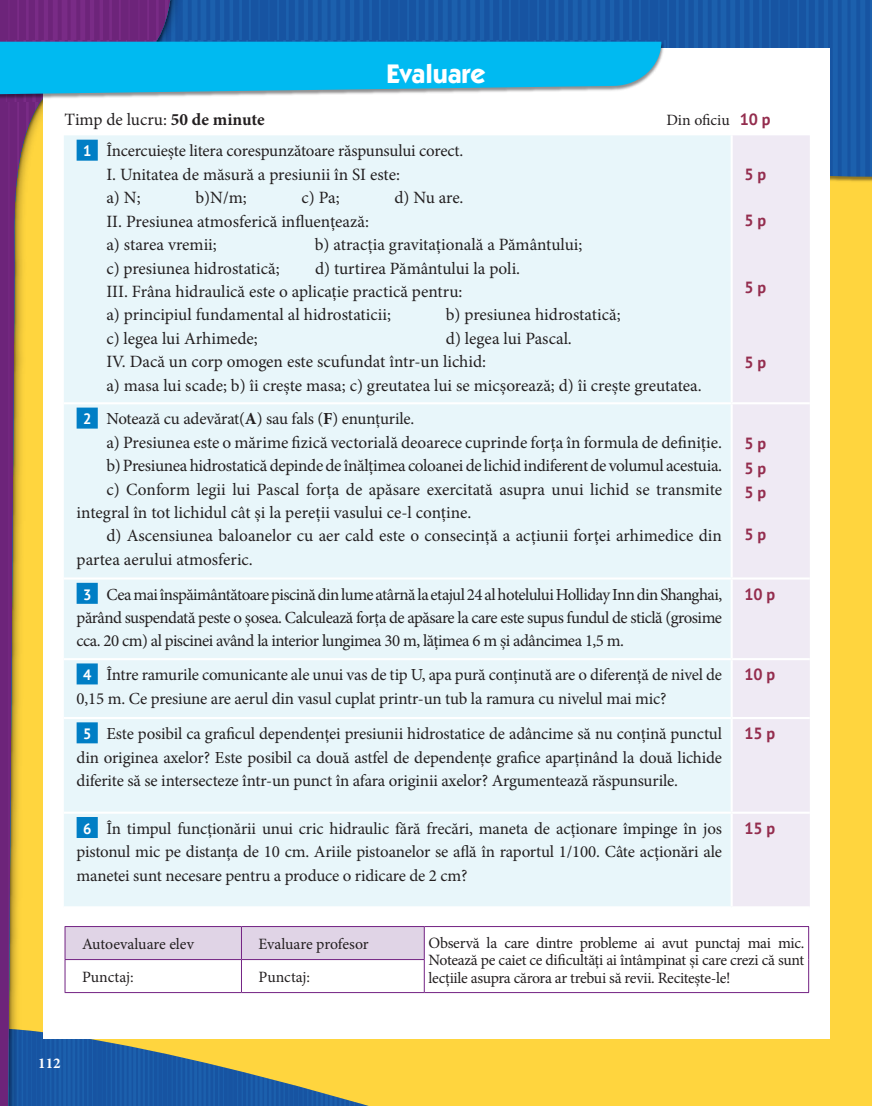
<style>
.page{position:relative;width:872px;height:1106px;background:#fff}
.page>*{position:absolute;margin:0;border:0;box-sizing:border-box;transform-origin:0 0}
.t1{font:27px "ITC Kabel Std Bold RO";color:#fff}
.t2{font:17.25px/23.4px "Minion Pro";color:#231f20}
.t3{font:17.25px "Minion Pro";letter-spacing:-.02em;color:#231f20}
.t4{font:16.95px/23.4px "Minion Pro";letter-spacing:-.015em;color:#231f20;text-align:justify}
.t5{font:700 16.2px/24.5px "PT Sans";letter-spacing:-.01em;color:#942d4e;text-align:justify}
.t6{font:15.75px/17.2px "Minion Pro";letter-spacing:-.02em;color:#231f20}
.t7{font:15.75px "Minion Pro";color:#231f20}
.t8{font:700 15px "Minion Pro";color:#fff}
.s1{font-weight:700}
.s2{font-family:"PT Sans";font-weight:700;font-size:16.2px;color:#942d4e}
.s3{font-family:"PT Sans";font-weight:700;font-size:15px;color:#fff}
</style>
<div class="page">
<img style="left:177px;top:0;width:695px;height:1106px">
<svg style="left:0;top:0;width:173px;height:1106px"></svg>
<div style="left:44px;top:49px;width:786px;height:990px;background:#fff"></div>
<img style="left:0;top:41px;width:665px;height:61px">
<svg style="left:0;top:42px;width:661px;height:52px"></svg>
<div style="left:64px;top:135px;width:666px;height:771px;background:#e8f6fa"></div>
<div style="left:733px;top:135px;width:77px;height:771px;background:#efeaf4"></div>
<hr style="left:64px;top:402px;width:667px;height:2px;background:#fff">
<hr style="left:731px;top:402px;width:79px;height:2px;background:#fff">
<hr style="left:64px;top:577px;width:667px;height:2px;background:#fff">
<hr style="left:731px;top:577px;width:79px;height:2px;background:#fff">
<hr style="left:64px;top:658px;width:667px;height:2px;background:#fff">
<hr style="left:731px;top:658px;width:79px;height:2px;background:#fff">
<hr style="left:64px;top:717px;width:667px;height:2px;background:#fff">
<hr style="left:731px;top:717px;width:79px;height:2px;background:#fff">
<hr style="left:64px;top:811px;width:667px;height:2px;background:#fff">
<hr style="left:731px;top:811px;width:79px;height:2px;background:#fff">
<div style="left:87px;top:140px;width:633px;height:21px;background:#e8f6fa"></div>
<div style="left:87px;top:407px;width:633px;height:21px;background:#e8f6fa"></div>
<div style="left:87px;top:583px;width:633px;height:21px;background:#e8f6fa"></div>
<div style="left:87px;top:663px;width:633px;height:21px;background:#e8f6fa"></div>
<div style="left:87px;top:722px;width:633px;height:21px;background:#e8f6fa"></div>
<div style="left:87px;top:817px;width:633px;height:21px;background:#e8f6fa"></div>
<div style="left:66px;top:927px;width:358px;height:32px;background:#e0d4e6"></div>
<hr style="left:65px;top:926px;width:176px;height:1px;background:#732283">
<hr style="left:65px;top:927px;width:1px;height:32px;background:#732283">
<hr style="left:241px;top:926px;width:183px;height:1px;background:#732283">
<hr style="left:241px;top:927px;width:1px;height:32px;background:#732283">
<hr style="left:424px;top:926px;width:385px;height:1px;background:#732283">
<hr style="left:424px;top:927px;width:1px;height:32px;background:#732283">
<hr style="left:808px;top:927px;width:1px;height:32px;background:#732283">
<hr style="left:808px;top:959px;width:1px;height:33px;background:#732283">
<hr style="left:424px;top:992px;width:385px;height:1px;background:#732283">
<hr style="left:65px;top:959px;width:176px;height:1px;background:#732283">
<hr style="left:65px;top:960px;width:1px;height:32px;background:#732283">
<hr style="left:241px;top:959px;width:183px;height:1px;background:#732283">
<hr style="left:241px;top:960px;width:1px;height:32px;background:#732283">
<hr style="left:424px;top:960px;width:1px;height:32px;background:#732283">
<hr style="left:65px;top:992px;width:176px;height:1px;background:#732283">
<hr style="left:241px;top:992px;width:183px;height:1px;background:#732283">
<h1 class="t1" style="left:386px;top:58px;width:101px">Evaluare</h1>
<p class="t2" style="left:65px;top:108px;width:202px">Timp de lucru: <span class="s1">50 de minute</span></p>
<p class="t6" style="left:666px;top:111px;width:106px">Din oficiu <span class="s2">10 p</span></p>
<p class="t4" style="left:83px;top:139px;width:380px"><span class="s3">1</span> Încercuiește litera corespunzătoare răspunsului corect.</p>
<p class="t2" style="left:106px;top:163px;width:295px">I. Unitatea de măsură a presiunii în SI este: a) N;</p>
<p class="t5" style="left:744px;top:162px;width:23px">5 p</p>
<p class="t5" style="left:744px;top:207px;width:23px">5 p</p>
<p class="t2" style="left:195px;top:186px;width:53px">b)N/m;</p>
<p class="t2" style="left:302px;top:186px;width:40px">c) Pa;</p>
<p class="t2" style="left:394px;top:186px;width:69px">d) Nu are.</p>
<p class="t2" style="left:106px;top:209px;width:264px">II. Presiunea atmosferică influențează: a) starea vremii;</p>
<p class="t2" style="left:315px;top:233px;width:269px">b) atracția gravitațională a Pământului;</p>
<p class="t2" style="left:106px;top:256px;width:175px">c) presiunea hidrostatică;</p>
<p class="t2" style="left:106px;top:256px;width:413px;text-indent:209px">d) turtirea Pământului la poli.<br>III. Frâna hidraulică este o aplicație practică pentru:<br>a) principiul fundamental al hidrostaticii;</p>
<p class="t2" style="left:446px;top:303px;width:176px">b) presiunea hidrostatică;</p>
<p class="t2" style="left:106px;top:326px;width:153px">c) legea lui Arhimede;</p>
<p class="t2" style="left:106px;top:326px;width:595px;text-indent:339px">d) legea lui Pascal.<br>IV. Dacă un corp omogen este scufundat într-un lichid:<br>a) masa lui scade; b) îi crește masa; c) greutatea lui se micșorează; d) îi crește greutatea.</p>
<p class="t4" style="left:83px;top:407px;width:331px"><span class="s3">2</span> Notează cu adevărat(<span class="s1">A</span>) sau fals (<span class="s1">F</span>) enunțurile.</p>
<p class="t2" style="left:106px;top:430px;width:615px">a) Presiunea este o mărime fizică vectorială deoarece cuprinde forța în formula de definiție.</p>
<p class="t3" style="left:106px;top:454px;width:615px">b) Presiunea hidrostatică depinde de înălțimea coloanei de lichid indiferent de volumul acestuia.</p>
<p class="t2" style="left:106px;top:477px;width:617px">c) Conform legii lui Pascal forța de apăsare exercitată asupra unui lichid se transmite</p>
<p class="t2" style="left:77px;top:501px;width:394px">integral în tot lichidul cât și la pereții vasului ce-l conține.</p>
<p class="t2" style="left:106px;top:524px;width:617px">d) Ascensiunea baloanelor cu aer cald este o consecință a acțiunii forței arhimedice din</p>
<p class="t2" style="left:77px;top:547px;width:176px">partea aerului atmosferic.</p>
<p class="t5" style="left:744px;top:275px;width:23px">5 p</p>
<p class="t5" style="left:744px;top:350px;width:23px">5 p</p>
<p class="t5" style="left:744px;top:431px;width:23px">5 p 5 p 5 p</p>
<p class="t5" style="left:744px;top:521px;width:23px">5 p</p>
<p class="t4" style="left:77px;top:582px;width:647px;text-indent:7px"><span class="s3">3</span> Cea mai înspăimântătoare piscină din lume atârnă la etajul 24 al hotelului Holliday Inn din Shanghai, părând suspendată peste o șosea. Calculează forța de apăsare la care este supus fundul de sticlă (grosime cca. 20 cm) al piscinei având la interior lungimea 30 m, lățimea 6 m și adâncimea 1,5 m.</p>
<p class="t5" style="left:744px;top:581px;width:32px">10 p</p>
<p class="t4" style="left:77px;top:663px;width:647px;text-indent:7px"><span class="s3">4</span> Între ramurile comunicante ale unui vas de tip U, apa pură conținută are o diferență de nivel de<br>0,15 m. Ce presiune are aerul din vasul cuplat printr-un tub la ramura cu nivelul mai mic?</p>
<p class="t5" style="left:744px;top:662px;width:32px">10 p</p>
<p class="t4" style="left:77px;top:722px;width:647px;text-indent:7px"><span class="s3">5</span> Este posibil ca graficul dependenței presiunii hidrostatice de adâncime să nu conțină punctul din originea axelor? Este posibil ca două astfel de dependențe grafice aparținând la două lichide diferite să se intersecteze într-un punct în afara originii axelor? Argumentează răspunsurile.</p>
<p class="t5" style="left:744px;top:721px;width:32px">15 p</p>
<p class="t4" style="left:77px;top:816px;width:647px;text-indent:7px"><span class="s3">6</span> În timpul funcționării unui cric hidraulic fără frecări, maneta de acționare împinge în jos pistonul mic pe distanța de 10 cm. Ariile pistoanelor se află în raportul 1/100. Câte acționări ale manetei sunt necesare pentru a produce o ridicare de 2 cm?</p>
<p class="t5" style="left:744px;top:815px;width:32px">15 p</p>
<p class="t7" style="left:82px;top:933px;width:114px">Autoevaluare elev</p>
<p class="t6" style="left:258px;top:935px;width:112px">Evaluare profesor</p>
<p class="t6" style="left:428px;top:934px;width:377px">Observă la care dintre probleme ai avut punctaj mai mic.<br>Notează pe caiet ce dificultăți ai întâmpinat și care crezi că sunt</p>
<p class="t7" style="left:82px;top:966px;width:53px">Punctaj:</p>
<p class="t7" style="left:258px;top:966px;width:53px">Punctaj:</p>
<p class="t6" style="left:428px;top:969px;width:303px">lecțiile asupra cărora ar trebui să revii. Recitește-le!</p>
<p class="t8" style="left:38px;top:1052px;width:24px">112</p>
</div>
